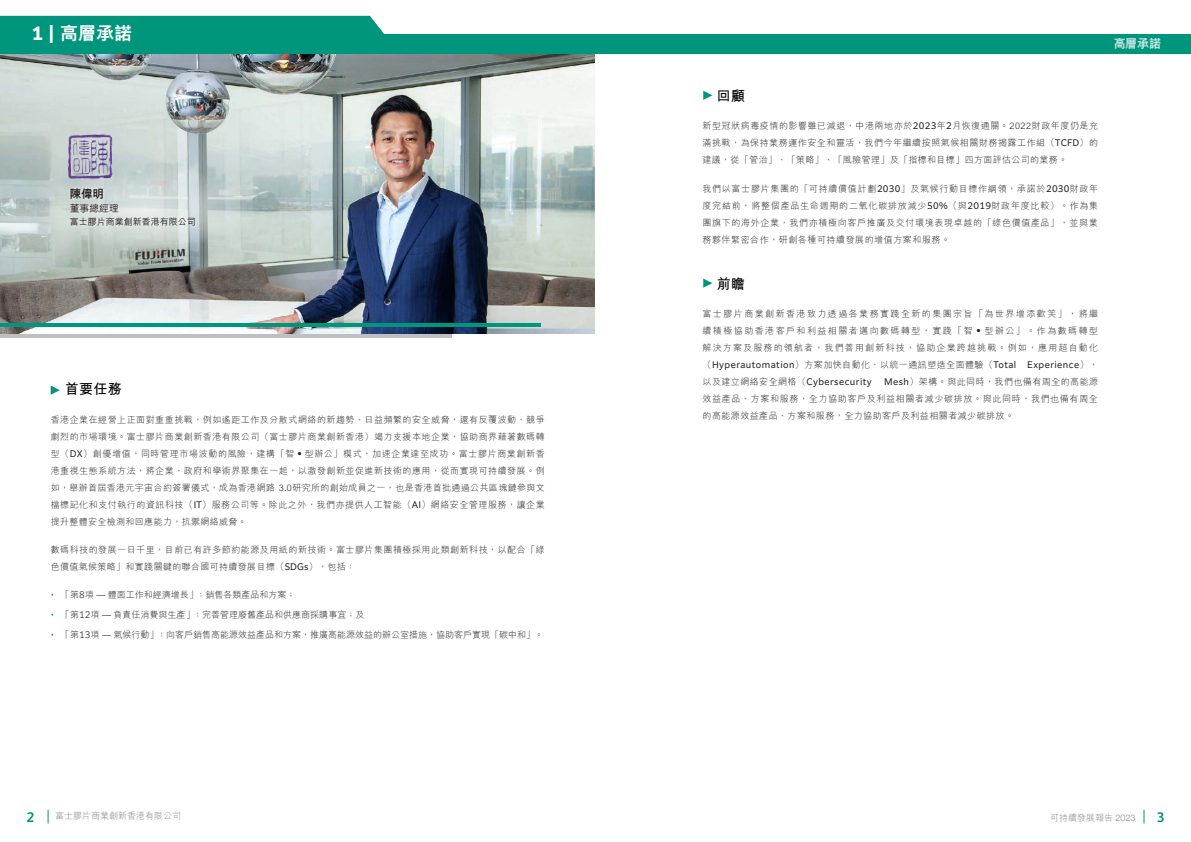
<style>
.page{position:relative;width:1191px;height:842px;background:#fff}
.page>*{position:absolute;margin:0;border:0;box-sizing:border-box;transform-origin:0 0}
.t1{font:800 18px "M Hei HK";color:#fff}
.t2{font:700 14px "M Hei HK";letter-spacing:.02em;color:#000}
.t3{font:700 14px "Xerox Sans";color:#00967d}
.t4{font:800 12px "M Hei HK";color:#fff}
.t5{font:800 11.5px "M Hei HK";color:#231f20}
.t6{font:500 9.8px "M Hei HK";color:#231f20}
.t7{font:300 9px/17px "M Hei HK";letter-spacing:.055em;color:#231f20;text-align:justify}
.t8{font:300 9px "M Hei HK";color:#231f20}
.t9{font:9px/17px "Clarimo UDPE";letter-spacing:.05em;color:#231f20}
.t10{font:300 9px "M Hei HK";color:#808285}
.t11{font:500 9px "M Hei HK";color:#231f20}
.s1{font-family:"Clarimo UDPE";font-weight:700}
.s2{font-family:"Clarimo UDPE";font-weight:400}
.s3{font-family:"Clarimo UDPE";color:#00967d}
.s4{font-family:"Clarimo UDPE"}
.s5{font-family:"M Hei HK";font-weight:300}
.s6{font-family:"Helvetica Neue"}
</style>
<div class="page">
<div style="left:595px;top:34px;width:596px;height:20px;background:#00967d"></div>
<img style="left:0;top:54px;width:595px;height:280px">
<svg style="left:0;top:163px;width:334px;height:90px;background:#becac8"></svg>
<div style="left:0;top:16px;width:384px;height:18px;background:#00967d"></div>
<div style="left:0;top:34px;width:596px;height:20px;background:#00967d"></div>
<img style="left:65px;top:184px;width:135px;height:48px">
<hr style="left:0;top:323px;width:541px;height:4px;background:#00967d">
<hr style="left:0;top:334px;width:452px;height:3px;background:#bebfc0">
<img style="left:64px;top:130px;width:53px;height:53px">
<svg style="left:1143px;top:810px;width:1px;height:13px"></svg>
<svg style="left:48px;top:810px;width:1px;height:13px"></svg>
<svg style="left:51px;top:386px;width:9px;height:9px"></svg>
<svg style="left:703px;top:91px;width:9px;height:9px"></svg>
<svg style="left:703px;top:279px;width:9px;height:9px"></svg>
<h1 class="t1" style="left:32px;top:21px;width:102px"><span class="s1">1 |</span> 高層承諾</h1>
<p class="t5" style="left:70px;top:186px;width:36px">陳偉明</p>
<p class="t6" style="left:70px;top:202px;width:51px">董事總經理</p>
<p class="t11" style="left:70px;top:216px;width:128px">富士膠片商業創新香港有限公司</p>
<h2 class="t2" style="left:65px;top:379px;width:58px">首要任務</h2>
<p class="t7" style="left:51px;top:411px;width:495px">香港企業在經營上正面對重重挑戰，例如遙距工作及分散式網絡的新趨勢、日益頻繁的安全威脅，還有反覆波動、競爭劇烈的市場環境。富士膠片商業創新香港有限公司（富士膠片商業創新香港）竭力支援本地企業，協助商界藉著數碼轉型（<span class="s2">DX</span>）創優增值，同時管理市場波動的風險，建構「智‧型辦公」模式，加速企業達至成功。富士膠片商業創新香港重視生態系統方法，將企業、政府和學術界聚集在一起，以激發創新並促進新技術的應用，從而實現可持續發展。例如，舉辦首屆香港元宇宙合約簽署儀式，成為香港網路 3.0研究所的創始成員之一，也是香港首批通過公共區塊鏈參與文檔標記化和支付執行的資訊科技（<span class="s2">IT</span>）服務公司等。除此之外，我們亦提供人工智能（<span class="s2">AI</span>）網絡安全管理服務，讓企業提升整體安全檢測和回應能力，抗禦網絡威脅。</p>
<p class="t7" style="left:51px;top:541px;width:495px">數碼科技的發展一日千里，目前已有許多節約能源及用紙的新技術。富士膠片集團積極採用此類創新科技，以配合「綠色價值氣候策略」和實踐關鍵的聯合國可持續發展目標（<span class="s2">SDGs</span>），包括：</p>
<p class="t8" style="left:51px;top:589px;width:246px"><span class="s3">•</span> 「 第<span class="s4">8</span>項 <span class="s4">―</span> 體面工作和經濟增長 」：銷售各類產品和方案；</p>
<p class="t8" style="left:51px;top:609px;width:315px"><span class="s3">•</span> 「 第<span class="s4">12</span>項 <span class="s4">―</span> 負責任消費與生產 」：完善管理廢舊產品和供應商採購事宜；及</p>
<p class="t8" style="left:51px;top:628px;width:494px"><span class="s3">•</span> 「 第<span class="s4">13</span>項 <span class="s4">―</span> 氣候行動」：向客戶銷售高能源效益產品和方案，推廣高能源效益的辦公室措施，協助客戶實現「碳中和」。</p>
<h2 class="t2" style="left:716px;top:86px;width:30px">回顧</h2>
<p class="t7" style="left:702px;top:117px;width:397px">新型冠狀病毒疫情的影響雖已減退，中港兩地亦於<span class="s2">2023</span>年<span class="s2">2</span>月恢復通關。2022財政年度仍是充滿挑戰，為保持業務運作安全和靈活，我們今年繼續按照氣候相關財務揭露工作組（<span class="s2">TCFD</span>）的建議，從「管治」、「策略」、「風險管理」及「指標和目標」四方面評估公司的業務。</p>
<p class="t7" style="left:702px;top:179px;width:397px">我們以富士膠片集團的「可持續價值計劃<span class="s2">2030</span>」及氣候行動目標作綱領，承諾於<span class="s2">2030</span>財政年度完結前，將整個產品生命週期的二氧化碳排放減少<span class="s2">50%</span>（與<span class="s2">2019</span>財政年度比較）。作為集團旗下的海外企業，我們亦積極向客戶推廣及交付環境表現卓越的「綠色價值產品」，並與業務夥伴緊密合作，研創各種可持續發展的增值方案和服務。</p>
<h2 class="t2" style="left:716px;top:273px;width:30px">前瞻</h2>
<p class="t7" style="left:702px;top:305px;width:397px">富士膠片商業創新香港致力透過各業務實踐全新的集團宗旨「為世界增添歡笑」，將繼續積極協助香港客戶和利益相關者邁向數碼轉型，實踐「智‧型辦公」。作為數碼轉型解決方案及服務的領航者，我們善用創新科技，協助企業跨越挑戰。例如，應用超自動化</p>
<p class="t9" style="left:702px;top:355px;width:397px"><span class="s5">（</span>Hyperautomation<span class="s5">）方案加快自動化、以統一通訊塑造全面體驗（</span>Total Experience<span class="s5">），以及建立網絡安全網格（</span>Cybersecurity</p>
<p class="t7" style="left:702px;top:373px;width:397px;text-indent:181px"><span class="s2">Mesh</span>）架構。與此同時，我們也備有周全的高能源效益產品、方案和服務，全力協助客戶及利益相關者減少碳排放。與此同時，我們也備有周全的高能源效益產品、方案和服務，全力協助客戶及利益相關者減少碳排放。</p>
<h3 class="t4" style="left:1113px;top:35px;width:49px">高層承諾</h3>
<h2 class="t3" style="left:26px;top:808px;width:9px">2</h2>
<p class="t10" style="left:55px;top:809px;width:128px">富士膠片商業創新香港有限公司</p>
<p class="t10" style="left:1050px;top:812px;width:87px">可持續發展報告 <span class="s6">2023</span></p>
<h2 class="t3" style="left:1156px;top:808px;width:9px">3</h2>
</div>
